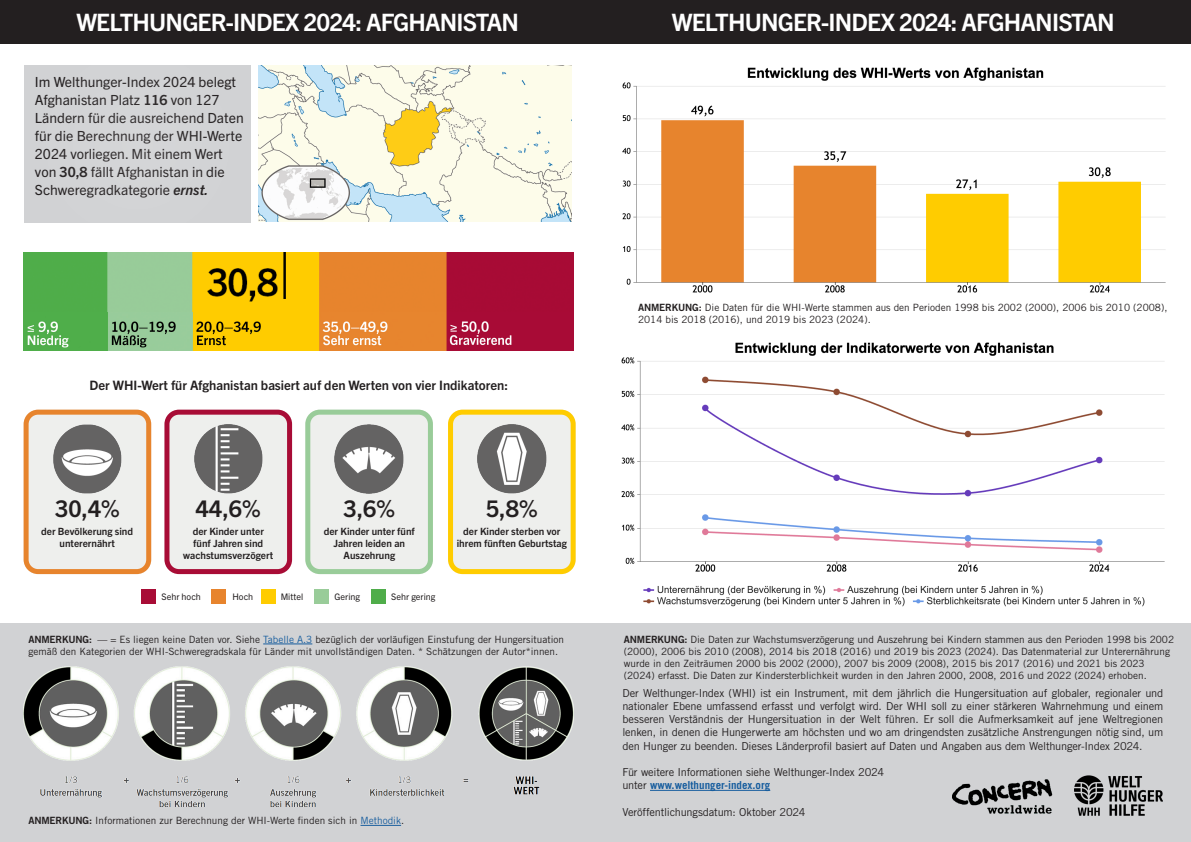
<style>
.page{position:relative;width:1191px;height:842px;background:#fff}
.page>*{position:absolute;margin:0;border:0;box-sizing:border-box;transform-origin:0 0}
.t1{font:700 24px "Trade Gothic Next LT Pro";letter-spacing:-.035em;color:#fff}
.t2{font:700 23px "Trade Gothic Next LT Pro";color:#231f20}
.t3{font:14px/18px "Trade Gothic Next LT Pro";color:#231f20}
.t4{font:700 13px "Trade Gothic Next LT Pro";color:#231f20}
.t5{font:11px/13.2px "Trade Gothic LT Std";letter-spacing:-.015em;color:#231f20;text-align:justify}
.t6{font:10px/12px "Trade Gothic LT Std";color:#231f20}
.t7{font:700 10px/12px "Trade Gothic Next LT Pro";color:#231f20;text-align:center}
.t8{font:9px "Trade Gothic Next LT Pro";color:#231f20}
.s1{font-weight:700}
.s2{font-weight:700;font-style:italic}
.s3{font-family:"Trade Gothic LT Std Bd 2"}
.s4{color:#175d9e}
.s5{font-weight:700;color:#175d9e}
</style>
<div class="page">
<div style="left:0;top:0;width:1191px;height:44px;background:#231f20"></div>
<div style="left:0;top:624px;width:1191px;height:218px;background:#d1d2d4"></div>
<hr style="left:650px;top:790px;width:120px;height:1px;background:#175d9e">
<img style="left:952px;top:779px;width:101px;height:35px">
<img style="left:1074px;top:775px;width:88px;height:41px">
<hr style="left:360px;top:825px;width:41px;height:1px;background:#175d9e">
<img style="left:24px;top:666px;width:550px;height:140px">
<hr style="left:263px;top:644px;width:49px;height:1px;background:#175d9e">
<div style="left:141px;top:590px;width:15px;height:14px;background:#a80c36"></div>
<div style="left:211px;top:590px;width:14px;height:14px;background:#e7842d"></div>
<div style="left:261px;top:590px;width:14px;height:14px;background:#fc0"></div>
<div style="left:314px;top:590px;width:14px;height:14px;background:#9c9"></div>
<div style="left:372px;top:590px;width:14px;height:14px;background:#4fad4a"></div>
<img style="left:622px;top:67px;width:544px;height:226px">
<img style="left:621px;top:342px;width:544px;height:265px">
<img style="left:24px;top:312px;width:550px;height:39px">
<div style="left:26px;top:412px;width:123px;height:160px;background:#eeefed;border-radius:12px"></div>
<img style="left:53px;top:425px;width:69px;height:68px">
<div style="left:167px;top:412px;width:122px;height:160px;background:#eeefed;border-radius:12px"></div>
<img style="left:194px;top:425px;width:68px;height:68px">
<div style="left:308px;top:412px;width:122px;height:160px;background:#eeefed;border-radius:12px"></div>
<img style="left:335px;top:425px;width:68px;height:68px">
<div style="left:450px;top:412px;width:123px;height:160px;background:#eeefed;border-radius:12px"></div>
<img style="left:477px;top:425px;width:69px;height:68px">
<img style="left:24px;top:252px;width:550px;height:60px">
<img style="left:259px;top:65px;width:313px;height:157px">
<div style="left:24px;top:65px;width:226px;height:158px;background:#d1d2d4"></div>
<div style="left:24px;top:410px;width:127px;height:164px;border:5px solid #e7842d;border-radius:12px"></div>
<div style="left:164px;top:410px;width:128px;height:164px;border:5px solid #a80c36;border-radius:12px"></div>
<div style="left:305px;top:410px;width:128px;height:164px;border:5px solid #9c9;border-radius:12px"></div>
<div style="left:448px;top:410px;width:127px;height:164px;border:5px solid #fc0;border-radius:12px"></div>
<h1 class="t1" style="left:76px;top:6px;width:444px">WELTHUNGER-INDEX 2024: AFGHANISTAN</h1>
<h1 class="t1" style="left:672px;top:6px;width:444px">WELTHUNGER-INDEX 2024: AFGHANISTAN</h1>
<h3 class="t3" style="left:35px;top:72px;width:210px">Im Welthunger-Index 2024 belegt<br>Afghanistan Platz <span class="s1">116</span> von 127<br>Ländern für die ausreichend Daten für die Berechnung der WHI-Werte<br>2024 vorliegen. Mit einem Wert von <span class="s1">30,8</span> fällt Afghanistan in die<br>Schweregradkategorie <span class="s2">ernst.</span></h3>
<h3 class="t4" style="left:90px;top:376px;width:420px">Der WHI-Wert für Afghanistan basiert auf den Werten von vier Indikatoren:</h3>
<h2 class="t2" style="left:55px;top:492px;width:66px">30,4%</h2>
<h2 class="t2" style="left:196px;top:492px;width:66px">44,6%</h2>
<h2 class="t2" style="left:343px;top:492px;width:53px">3,6%</h2>
<h2 class="t2" style="left:486px;top:492px;width:53px">5,8%</h2>
<p class="t7" style="left:41px;top:525px;width:93px">der Bevölkerung sind unterernährt</p>
<p class="t7" style="left:183px;top:525px;width:91px">der Kinder unter fünf Jahren sind wachstumsverzögert</p>
<p class="t7" style="left:324px;top:525px;width:93px">der Kinder unter fünf<br>Jahren leiden an<br>Auszehrung</p>
<p class="t7" style="left:457px;top:525px;width:112px">der Kinder sterben vor ihrem fünften Geburtstag</p>
<p class="t8" style="left:162px;top:591px;width:41px">Sehr hoch</p>
<p class="t8" style="left:232px;top:591px;width:22px">Hoch</p>
<p class="t8" style="left:281px;top:591px;width:24px">Mittel</p>
<p class="t8" style="left:334px;top:591px;width:27px">Gering</p>
<p class="t8" style="left:391px;top:591px;width:46px">Sehr gering</p>
<p class="t6" style="left:638px;top:302px;width:531px"><span class="s3">ANMERKUNG:</span> Die Daten für die WHI-Werte stammen aus den Perioden 1998 bis 2002 (2000), 2006 bis 2010 (2008),<br>2014 bis 2018 (2016), und 2019 bis 2023 (2024).</p>
<p class="t6" style="left:28px;top:633px;width:537px"><span class="s3">ANMERKUNG</span><span class="s1">:</span> — = Es liegen keine Daten vor. Siehe <span class="s4">Tabelle A.3</span> bezüglich der vorläufigen Einstufung der Hungersituation gemäß den Kategorien der WHI-Schweregradskala für Länder mit unvollständigen Daten. * Schätzungen der Autor*innen.</p>
<p class="t6" style="left:624px;top:633px;width:552px"><span class="s3">ANMERKUNG:</span> Die Daten zur Wachstumsverzögerung und Auszehrung bei Kindern stammen aus den Perioden 1998 bis 2002 (2000), 2006 bis 2010 (2008), 2014 bis 2018 (2016) und 2019 bis 2023 (2024). Das Datenmaterial zur Unterernährung wurde in den Zeiträumen 2000 bis 2002 (2000), 2007 bis 2009 (2008), 2015 bis 2017 (2016) und 2021 bis 2023 (2024) erfasst. Die Daten zur Kindersterblichkeit wurden in den Jahren 2000, 2008, 2016 und 2022 (2024) erhoben.</p>
<p class="t6" style="left:28px;top:815px;width:377px"><span class="s3">ANMERKUNG:</span> Informationen zur Berechnung der WHI-Werte finden sich in <span class="s4">Methodik</span>.</p>
<p class="t5" style="left:622px;top:686px;width:542px">Der Welthunger-Index (WHI) ist ein Instrument, mit dem jährlich die Hungersituation auf globaler, regionaler und nationaler Ebene umfassend erfasst und verfolgt wird. Der WHI soll zu einer stärkeren Wahrnehmung und einem besseren Verständnis der Hungersituation in der Welt führen. Er soll die Aufmerksamkeit auf jene Weltregionen lenken, in denen die Hungerwerte am höchsten und wo am dringendsten zusätzliche Anstrengungen nötig sind, um den Hunger zu beenden. Dieses Länderprofil basiert auf Daten und Angaben aus dem Welthunger-Index 2024.</p>
<p class="t5" style="left:622px;top:765px;width:263px">Für weitere Informationen siehe Welthunger-Index 2024 unter <span class="s5">www.welthunger-index.org</span></p>
<p class="t5" style="left:622px;top:805px;width:185px">Veröffentlichungsdatum: Oktober 2024</p>
</div>
